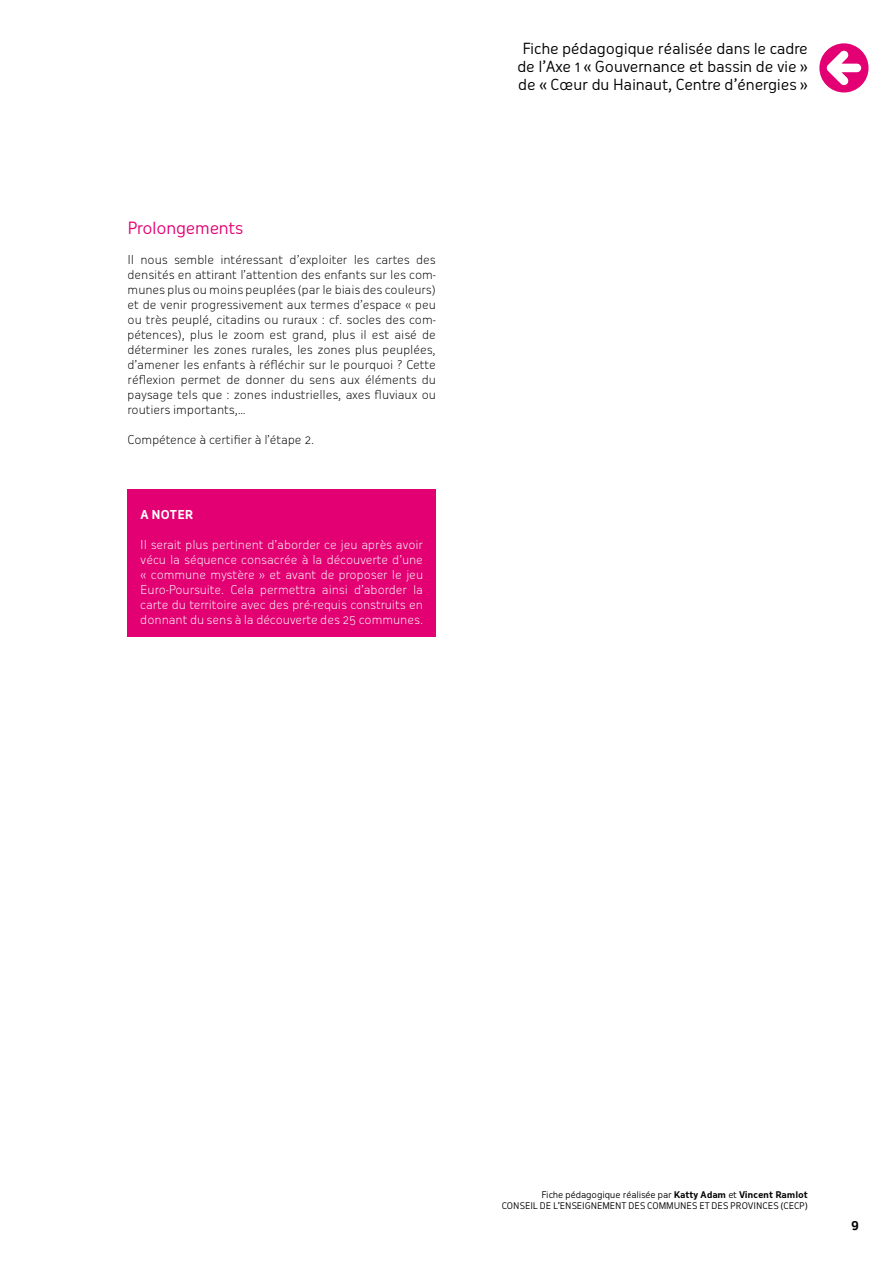
<style>
.page{position:relative;width:893px;height:1263px;background:#fff}
.page>*{position:absolute;margin:0;border:0;box-sizing:border-box;transform-origin:0 0}
.t1{font:16.5px "Oceania";letter-spacing:-.015em;color:#e20072}
.t2{font:15px/18px "Oceania";letter-spacing:-.02em;color:#000;text-align:center}
.t3{font:300 12px/15px "Oceania";letter-spacing:-.01em;color:#000;text-align:justify}
.t4{font:300 12px/15px "Oceania";letter-spacing:-.01em;color:#fff;text-align:justify}
.t5{font:700 12px "Oceania";color:#fff}
.t6{font:700 12px "Oceania";color:#000}
.t7{font:9px/10.8px "Oceania";letter-spacing:-.005em;color:#000;text-align:right}
.s1{font-weight:700}
</style>
<div class="page">
<div style="left:819px;top:43px;width:49px;height:49px;background:#e20072;border-radius:50%"></div>
<svg style="left:826px;top:50px;width:35px;height:36px"></svg>
<div style="left:128px;top:489px;width:308px;height:148px;background:#e20072"></div>
<h1 class="t1" style="left:128px;top:218px;width:117px">Prolongements</h1>
<p class="t3" style="left:128px;top:252px;width:310px">Il nous semble intéressant d’exploiter les cartes des densités en attirant l’attention des enfants sur les com&shy;munes plus ou moins peuplées (par le biais des couleurs) et de venir progressivement aux termes d’espace « peu ou très peuplé, citadins ou ruraux : cf. socles des com&shy;pétences), plus le zoom est grand, plus il est aisé de déterminer les zones rurales, les zones plus peuplées, d’amener les enfants à réfléchir sur le pourquoi ? Cette réflexion permet de donner du sens aux éléments du paysage tels que : zones industrielles, axes fluviaux ou routiers importants,…</p>
<p class="t3" style="left:128px;top:432px;width:188px">Compétence à certifier à l’étape 2.</p>
<p class="t5" style="left:140px;top:508px;width:21px">A noter</p>
<p class="t4" style="left:140px;top:537px;width:284px">Il serait plus pertinent d’aborder ce jeu après avoir vécu la séquence consacrée à la découverte d’une « commune mystère » et avant de proposer le jeu Euro-Poursuite. Cela permettra ainsi d’aborder la carte du territoire avec des pré-requis construits en donnant du sens à la découverte des 25 communes.</p>
<p class="t2" style="left:517px;top:39px;width:292px">Fiche pédagogique réalisée dans le cadre de l’Axe 1 « Gouvernance et bassin de vie » de « Cœur du Hainaut, Centre d’énergies »</p>
<p class="t7" style="left:502px;top:1189px;width:308px">Fiche pédagogique réalisée par <span class="s1">Katty Adam</span> et <span class="s1">Vincent Ramlot<br></span>CON SEIL DE L’EN SEIGN EMENT DES COMMUN ES ET DES PROVINCES (CECP)</p>
<p class="t6" style="left:851px;top:1217px;width:9px">9</p>
</div>
